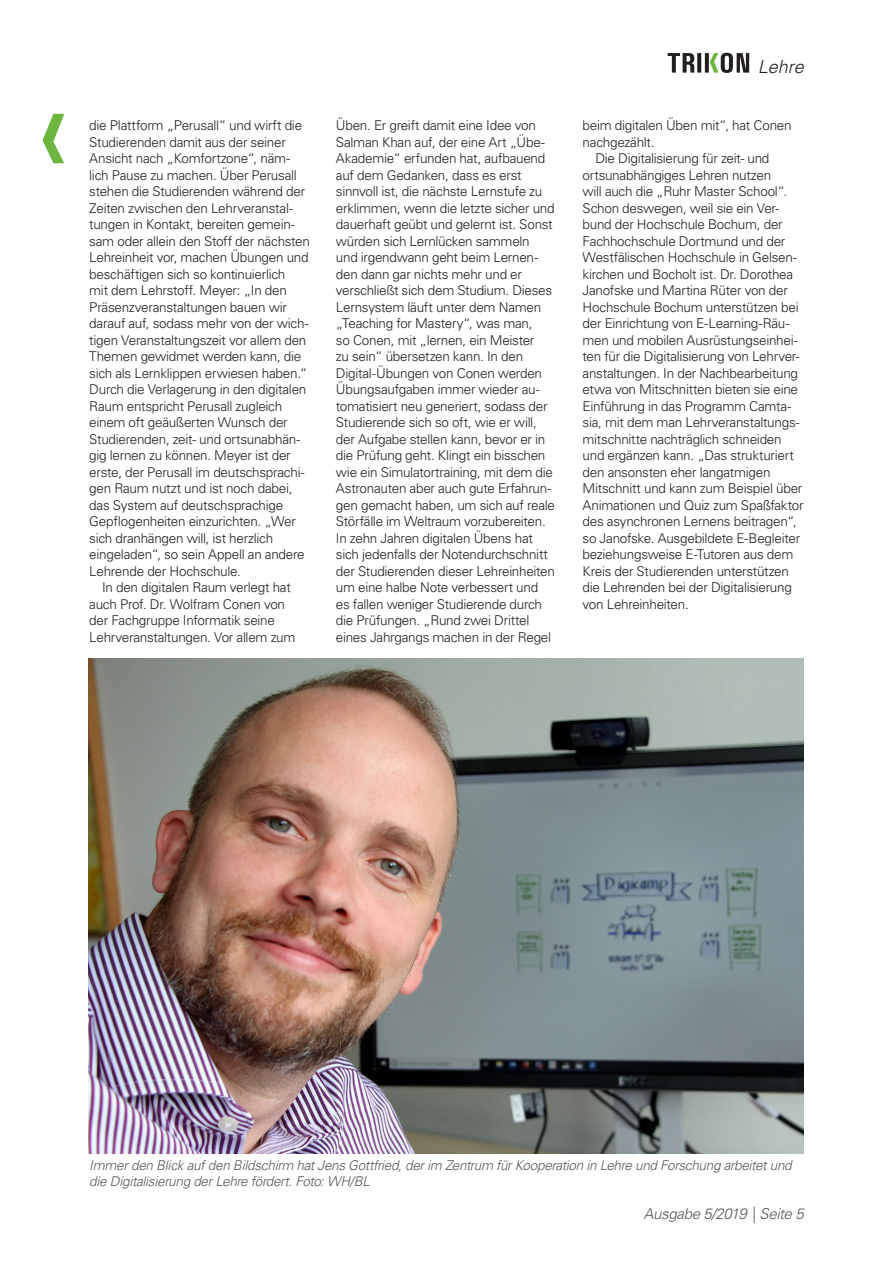
<style>
.page{position:relative;width:893px;height:1263px;background:#fff}
.page>*{position:absolute;margin:0;border:0;box-sizing:border-box;transform-origin:0 0}
.t1{font:italic 300 18px "Univers LT Std";color:#231f20}
.t2{font:italic 300 15px "Univers LT Std";letter-spacing:-.025em;color:#57585a}
.t3{font:300 13.5px/16.5px "Univers LT Std";letter-spacing:-.02em;color:#231f20}
.t4{font:italic 300 13.5px/16.5px "Univers LT Std";letter-spacing:-.02em;color:#57585a}
</style>
<div class="page">
<svg style="left:668px;top:53px;width:81px;height:20px"></svg>
<img style="left:89px;top:658px;width:715px;height:495px">
<svg style="left:43px;top:114px;width:21px;height:49px"></svg>
<p class="t3" style="left:89px;top:117px;width:222px">die Plattform „Perusall“ und wirft die Studierenden damit aus der seiner Ansicht nach „Komfortzone“, näm&shy;lich Pause zu machen. Über Perusall stehen die Studierenden während der Zeiten zwischen den Lehrveranstal&shy;tungen in Kontakt, bereiten gemein&shy;sam oder allein den Stoff der nächsten Lehreinheit vor, machen Übungen und beschäftigen sich so kontinuierlich<br>mit dem Lehrstoff. Meyer: „In den Präsenzveranstaltungen bauen wir darauf auf, sodass mehr von der wich&shy;tigen Veranstaltungszeit vor allem den Themen gewidmet werden kann, die sich als Lernklippen erwiesen haben.“ Durch die Verlagerung in den digitalen Raum entspricht Perusall zugleich einem oft geäußerten Wunsch der Studierenden, zeit- und ortsunabhän&shy;gig lernen zu können. Meyer ist der erste, der Perusall im deutschsprachi&shy;gen Raum nutzt und ist noch dabei, das System auf deutschsprachige Gepflogenheiten einzurichten. „Wer sich dranhängen will, ist herzlich eingeladen“, so sein Appell an andere Lehrende der Hochschule.</p>
<p class="t3" style="left:89px;top:579px;width:208px;text-indent:13px">In den digitalen Raum verlegt hat auch Prof. Dr. Wolfram Conen von der Fachgruppe Informatik seine Lehrveranstaltungen. Vor allem zum</p>
<h1 class="t1" style="left:758px;top:56px;width:48px">Lehre</h1>
<p class="t3" style="left:336px;top:117px;width:221px">Üben. Er greift damit eine Idee von Salman Khan auf, der eine Art „Übe-Akademie“ erfunden hat, aufbauend auf dem Gedanken, dass es erst sinnvoll ist, die nächste Lernstufe zu erklimmen, wenn die letzte sicher und dauerhaft geübt und gelernt ist. Sonst würden sich Lernlücken sammeln<br>und irgendwann geht beim Lernen&shy;den dann gar nichts mehr und er verschließt sich dem Studium. Dieses Lernsystem läuft unter dem Namen „Teaching for Mastery“, was man,<br>so Conen, mit „lernen, ein Meister<br>zu sein“ übersetzen kann. In den Digital-Übungen von Conen werden Übungsaufgaben immer wieder au&shy;tomatisiert neu generiert, sodass der Studierende sich so oft, wie er will, der Aufgabe stellen kann, bevor er in die Prüfung geht. Klingt ein bisschen wie ein Simulatortraining, mit dem die Astronauten aber auch gute Erfahrun&shy;gen gemacht haben, um sich auf reale Störfälle im Weltraum vorzubereiten.<br>In zehn Jahren digitalen Übens hat sich jedenfalls der Notendurchschnitt der Studierenden dieser Lehreinheiten um eine halbe Note verbessert und es fallen weniger Studierende durch die Prüfungen. „Rund zwei Drittel eines Jahrgangs machen in der Regel</p>
<p class="t3" style="left:583px;top:117px;width:211px">beim digitalen Üben mit“, hat Conen</p>
<p class="t3" style="left:583px;top:134px;width:74px">nachgezählt.</p>
<p class="t3" style="left:595px;top:150px;width:176px">Die Digitalisierung für zeit- und</p>
<p class="t3" style="left:583px;top:167px;width:190px">ortsunabhängiges Lehren nutzen</p>
<p class="t3" style="left:583px;top:183px;width:206px">will auch die „Ruhr Master School“.</p>
<p class="t3" style="left:583px;top:200px;width:198px">Schon deswegen, weil sie ein Ver-</p>
<p class="t3" style="left:583px;top:216px;width:202px">bund der Hochschule Bochum, der</p>
<p class="t3" style="left:583px;top:233px;width:204px">Fachhochschule Dortmund und der</p>
<p class="t3" style="left:583px;top:249px;width:216px">Westfälischen Hochschule in Gelsen-</p>
<p class="t3" style="left:583px;top:266px;width:212px">kirchen und Bocholt ist. Dr. Dorothea</p>
<p class="t3" style="left:583px;top:282px;width:207px">Janofske und Martina Rüter von der</p>
<p class="t3" style="left:583px;top:299px;width:218px">Hochschule Bochum unterstützen bei</p>
<p class="t3" style="left:583px;top:315px;width:208px">der Einrichtung von E-Learning-Räu-</p>
<p class="t3" style="left:583px;top:332px;width:216px">men und mobilen Ausrüstungseinhei-</p>
<p class="t3" style="left:583px;top:348px;width:219px">ten für die Digitalisierung von Lehrver-</p>
<p class="t3" style="left:583px;top:365px;width:217px">anstaltungen. In der Nachbearbeitung</p>
<p class="t3" style="left:583px;top:381px;width:217px">etwa von Mitschnitten bieten sie eine</p>
<p class="t3" style="left:583px;top:398px;width:210px">Einführung in das Programm Camta-</p>
<p class="t3" style="left:583px;top:414px;width:219px">sia, mit dem man Lehrveranstaltungs-</p>
<p class="t3" style="left:583px;top:431px;width:201px">mitschnitte nachträglich schneiden</p>
<p class="t3" style="left:583px;top:447px;width:213px">und ergänzen kann. „Das strukturiert</p>
<p class="t3" style="left:583px;top:464px;width:189px">den ansonsten eher langatmigen</p>
<p class="t3" style="left:583px;top:480px;width:221px">Mitschnitt und kann zum Beispiel über</p>
<p class="t3" style="left:583px;top:497px;width:222px">Animationen und Quiz zum Spaßfaktor</p>
<p class="t3" style="left:583px;top:513px;width:216px">des asynchronen Lernens beitragen“,</p>
<p class="t3" style="left:583px;top:530px;width:219px">so Janofske. Ausgebildete E-Begleiter</p>
<p class="t3" style="left:583px;top:546px;width:212px">beziehungsweise E-Tutoren aus dem</p>
<p class="t3" style="left:583px;top:562px;width:208px">Kreis der Studierenden unterstützen</p>
<p class="t3" style="left:583px;top:579px;width:211px">die Lehrenden bei der Digitalisierung</p>
<p class="t3" style="left:583px;top:595px;width:108px">von Lehreinheiten.</p>
<p class="t4" style="left:89px;top:1157px;width:704px">Immer den Blick auf den Bildschirm hat Jens Gottfried, der im Zentrum für Kooperation in Lehre und Forschung arbeitet und die Digitalisierung der Lehre fördert. Foto: WH/BL</p>
<p class="t2" style="left:644px;top:1205px;width:162px">Ausgabe 5/2019 | Seite 5</p>
</div>
